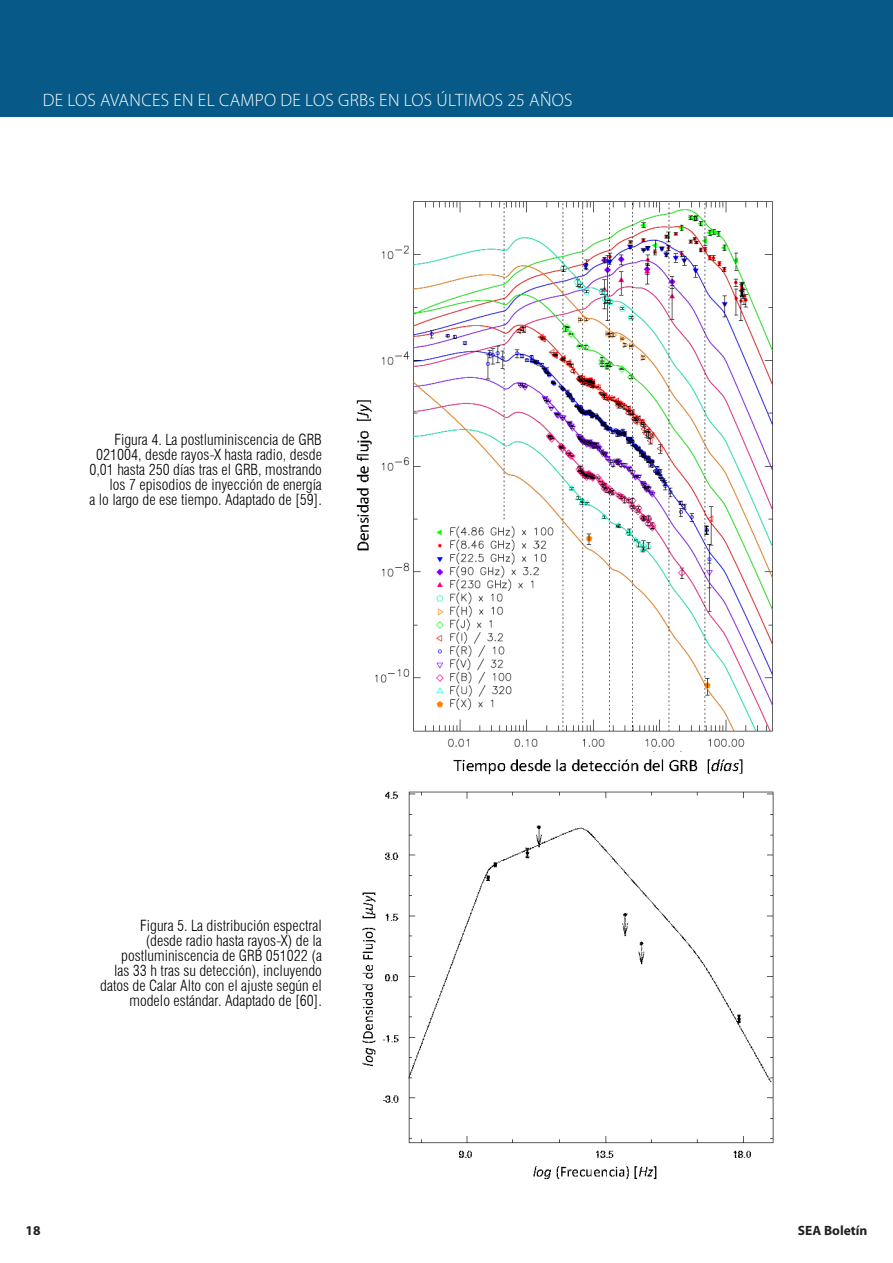
<style>
.page{position:relative;width:893px;height:1263px;background:#fff}
.page>*{position:absolute;margin:0;border:0;box-sizing:border-box;transform-origin:0 0}
.t1{font:300 18px "Myriad Pro";letter-spacing:.02em;color:#fff}
.t2{font:300 condensed 15px/15px "Swiss 721 BT";color:#000;text-align:right}
.t3{font:700 13.5px "Myriad Pro";color:#231f20}
</style>
<div class="page">
<div style="left:0;top:0;width:893px;height:117px;background:#075a88"></div>
<img style="left:362px;top:791px;width:412px;height:388px">
<img style="left:356px;top:201px;width:417px;height:574px">
<p class="t1" style="left:43px;top:89px;width:531px">DE LOS AVANCES EN EL CAMPO DE LOS GRBs EN LOS ÚLTIMOS 25 AÑOS</p>
<p class="t2" style="left:89px;top:432px;width:234px">Figura 4. La postluminiscencia de GRB 021004, desde rayos-X hasta radio, desde 0,01 hasta 250 días tras el GRB, mostrando los 7 episodios de inyección de energía<br>a lo largo de ese tiempo. Adaptado de [59].</p>
<p class="t2" style="left:100px;top:917px;width:223px">Figura 5. La distribución espectral (desde radio hasta rayos-X) de la postluminiscencia de GRB 051022 (a<br>las 33 h tras su detección), incluyendo datos de Calar Alto con el ajuste según el modelo estándar. Adaptado de [60].</p>
<p class="t3" style="left:26px;top:1221px;width:16px">18</p>
<p class="t3" style="left:798px;top:1221px;width:71px">SEA Boletín</p>
</div>
